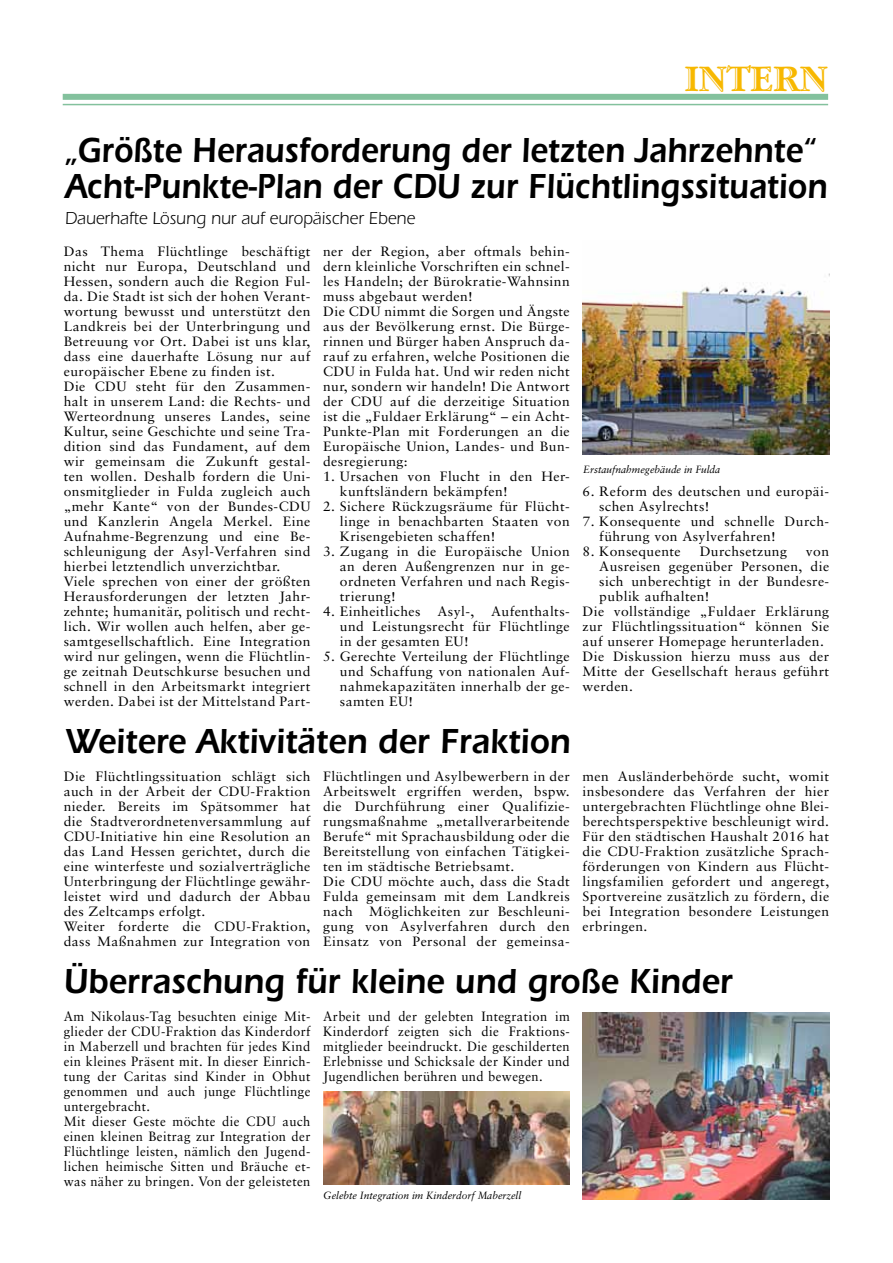
<style>
.page{position:relative;width:893px;height:1263px;background:#fff}
.page>*{position:absolute;margin:0;border:0;box-sizing:border-box;transform-origin:0 0}
.t1{font:600 36px/36px "ITC Eras LT";letter-spacing:.005em;color:#000;scale:.87 1}
.t2{font:600 36px "ITC Eras LT";letter-spacing:.005em;color:#000;scale:.9 1}
.t3{font:36px "Garamond Han ITC";color:#f7b800}
.t4{font:18px "ITC Eras LT";letter-spacing:.005em;color:#000;scale:.94 1}
.t5{font:13.5px/15px "Sabon LT";letter-spacing:.03em;color:#000}
.t6{font:13.5px/15px "Sabon LT";letter-spacing:.03em;color:#000;scale:.96 1}
.t7{font:italic 10.5px "Sabon LT";color:#000}
</style>
<div class="page">
<img style="left:583px;top:274px;width:246px;height:181px">
<div style="left:63px;top:94px;width:765px;height:6px;background:#83c19d"></div>
<hr style="left:63px;top:104px;width:765px;height:1px;background:#83c19d">
<img style="left:583px;top:1012px;width:246px;height:187px">
<img style="left:323px;top:1091px;width:247px;height:94px">
<h1 class="t3" style="left:684px;top:57px;width:145px">INTERN</h1>
<h1 class="t1" style="left:65px;top:133px;width:877px">„Größte Herausforderung der letzten Jahrzehnte“<br>Acht-Punkte-Plan der CDU zur Flüchtlingssituation</h1>
<h2 class="t4" style="left:65px;top:208px;width:374px">Dauerhafte Lösung nur auf europäischer Ebene</h2>
<p class="t5" style="left:64px;top:243px;width:248px">Das Thema Flüchtlinge beschäftigt nicht nur Europa, Deutschland und Hessen, sondern auch die Region Ful&shy;da. Die Stadt ist sich der hohen Verant&shy;wortung bewusst und unterstützt den Landkreis bei der Unterbringung und Betreuung vor Ort. Dabei ist uns klar, dass eine dauerhafte Lösung nur auf europäischer Ebene zu finden ist.<br>Die CDU steht für den Zusammen&shy;halt in unserem Land: die Rechts- und Werteordnung unseres Landes, seine Kultur, seine Geschichte und seine Tra&shy;dition sind das Fundament, auf dem wir gemeinsam die Zukunft gestal&shy;ten wollen. Deshalb fordern die Uni&shy;onsmitglieder in Fulda zugleich auch „mehr Kante“ von der Bundes-CDU und Kanzlerin Angela Merkel. Eine Aufnahme-Begrenzung und eine Be&shy;schleunigung der Asyl-Verfahren sind hierbei letztendlich unverzichtbar.<br>Viele sprechen von einer der größten Herausforderungen der letzten Jahr&shy;zehnte; humanitär, politisch und recht&shy;lich. Wir wollen auch helfen, aber ge&shy;samtgesellschaftlich. Eine Integration wird nur gelingen, wenn die Flüchtlin&shy;ge zeitnah Deutschkurse besuchen und schnell in den Arbeitsmarkt integriert werden. Dabei ist der Mittelstand Part-</p>
<p class="t5" style="left:323px;top:243px;width:248px">ner der Region, aber oftmals behin&shy;dern kleinliche Vorschriften ein schnel&shy;les Handeln; der Bürokratie-Wahnsinn muss abgebaut werden!<br>Die CDU nimmt die Sorgen und Ängste aus der Bevölkerung ernst. Die Bürge&shy;rinnen und Bürger haben Anspruch da&shy;rauf zu erfahren, welche Positionen die CDU in Fulda hat. Und wir reden nicht nur, sondern wir handeln! Die Antwort der CDU auf die derzeitige Situation ist die „Fuldaer Erklärung“ – ein Acht-Punkte-Plan mit Forderungen an die Europäische Union, Landes- und Bun&shy;desregierung:</p>
<p class="t7" style="left:583px;top:464px;width:138px">Erstaufnahmegebäude in Fulda</p>
<p class="t5" style="left:340px;top:468px;width:231px;text-indent:-17px">1. Ursachen von Flucht in den Her&shy;kunftsländern bekämpfen!</p>
<p class="t5" style="left:340px;top:498px;width:231px;text-align:justify;text-indent:-17px">2. Sichere Rückzugsräume für Flücht&shy;linge in benachbarten Staaten von Krisengebieten schaffen!</p>
<p class="t5" style="left:340px;top:543px;width:231px;text-align:justify;text-indent:-17px">3. Zugang in die Europäische Union an deren Außengrenzen nur in ge&shy;ordneten Verfahren und nach Regis&shy;trierung!</p>
<p class="t5" style="left:340px;top:603px;width:231px;text-align:justify;text-indent:-17px">4. Einheitliches Asyl-, Aufenthalts&shy;und Leistungsrecht für Flüchtlinge in der gesamten EU!</p>
<p class="t5" style="left:340px;top:648px;width:231px;text-align:justify;text-indent:-17px">5. Gerechte Verteilung der Flüchtlinge und Schaffung von nationalen Auf&shy;nahmekapazitäten innerhalb der ge&shy;samten EU!</p>
<p class="t5" style="left:599px;top:483px;width:231px;text-indent:-17px">6. Reform des deutschen und europäi&shy;schen Asylrechts!</p>
<p class="t5" style="left:599px;top:513px;width:231px;text-indent:-17px">7. Konsequente und schnelle Durch&shy;führung von Asylverfahren!</p>
<p class="t5" style="left:583px;top:543px;width:100px">8. Konsequente</p>
<p class="t5" style="left:700px;top:543px;width:89px">Durchsetzung</p>
<p class="t5" style="left:806px;top:543px;width:25px">von</p>
<p class="t5" style="left:599px;top:558px;width:231px">Ausreisen gegenüber Personen, die</p>
<p class="t5" style="left:599px;top:573px;width:231px">sich unberechtigt in der Bundesre-</p>
<p class="t5" style="left:599px;top:588px;width:112px">publik aufhalten!</p>
<p class="t5" style="left:583px;top:603px;width:248px">Die vollständige „Fuldaer Erklärung</p>
<p class="t5" style="left:583px;top:618px;width:248px">zur Flüchtlingssituation“ können Sie</p>
<p class="t5" style="left:583px;top:633px;width:243px">auf unserer Homepage herunterladen.</p>
<p class="t5" style="left:583px;top:648px;width:248px">Die Diskussion hierzu muss aus der</p>
<p class="t5" style="left:583px;top:663px;width:248px">Mitte der Gesellschaft heraus geführt</p>
<p class="t5" style="left:583px;top:678px;width:52px">werden.</p>
<h1 class="t2" style="left:65px;top:720px;width:563px">Weitere Aktivitäten der Fraktion</h1>
<p class="t5" style="left:64px;top:768px;width:248px">Die Flüchtlingssituation schlägt sich auch in der Arbeit der CDU-Fraktion nieder. Bereits im Spätsommer hat die Stadtverordnetenversammlung auf CDU-Initiative hin eine Resolution an das Land Hessen gerichtet, durch die eine winterfeste und sozialverträgliche Unterbringung der Flüchtlinge gewähr&shy;leistet wird und dadurch der Abbau des Zeltcamps erfolgt.<br>Weiter forderte die CDU-Fraktion, dass Maßnahmen zur Integration von</p>
<p class="t5" style="left:323px;top:768px;width:248px">Flüchtlingen und Asylbewerbern in der Arbeitswelt ergriffen werden, bspw. die Durchführung einer Qualifizie&shy;rungsmaßnahme „metallverarbeitende Berufe“ mit Sprachausbildung oder die Bereitstellung von einfachen Tätigkei&shy;ten im städtische Betriebsamt.<br>Die CDU möchte auch, dass die Stadt Fulda gemeinsam mit dem Landkreis nach Möglichkeiten zur Beschleuni&shy;gung von Asylverfahren durch den Einsatz von Personal der gemeinsa-</p>
<p class="t5" style="left:583px;top:768px;width:248px;text-align:justify">men Ausländerbehörde sucht, womit insbesondere das Verfahren der hier untergebrachten Flüchtlinge ohne Blei&shy;berechtsperspektive beschleunigt wird.<br>Für den städtischen Haushalt 2016 hat die CDU-Fraktion zusätzliche Sprach&shy;förderungen von Kindern aus Flücht&shy;lingsfamilien gefordert und angeregt, Sportvereine zusätzlich zu fördern, die bei Integration besondere Leistungen erbringen.</p>
<h1 class="t2" style="left:64px;top:960px;width:745px">Überraschung für kleine und große Kinder</h1>
<p class="t6" style="left:64px;top:1008px;width:258px">Am Nikolaus-Tag besuchten einige Mit&shy;glieder der CDU-Fraktion das Kinderdorf in Maberzell und brachten für jedes Kind ein kleines Präsent mit. In dieser Einrich&shy;tung der Caritas sind Kinder in Obhut genommen und auch junge Flüchtlinge untergebracht.<br>Mit dieser Geste möchte die CDU auch einen kleinen Beitrag zur Integration der Flüchtlinge leisten, nämlich den Jugend&shy;lichen heimische Sitten und Bräuche et&shy;was näher zu bringen. Von der geleisteten</p>
<p class="t6" style="left:323px;top:1008px;width:258px;text-align:justify">Arbeit und der gelebten Integration im Kinderdorf zeigten sich die Fraktions&shy;mitglieder beeindruckt. Die geschilderten Erlebnisse und Schicksale der Kinder und Jugendlichen berühren und bewegen.</p>
<p class="t7" style="left:323px;top:1189px;width:200px">Gelebte Integration im Kinderdorf Maberzell</p>
</div>
